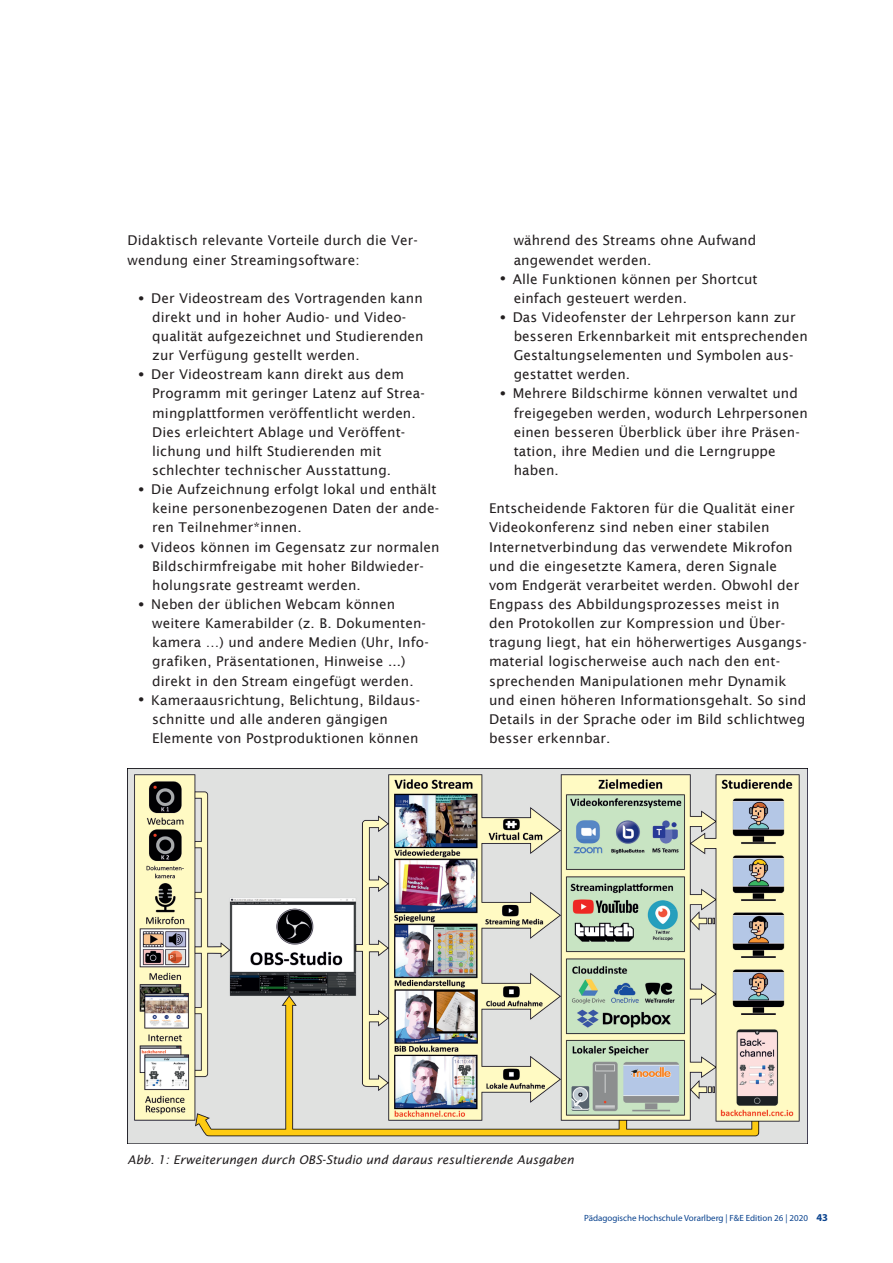
<style>
.page{position:relative;width:893px;height:1263px;background:#fff}
.page>*{position:absolute;margin:0;border:0;box-sizing:border-box;transform-origin:0 0}
.Fließtext{font:13.5px/19.2px "Lucida Sans";letter-spacing:.01em;color:#231f20}
.Bildunterschrift{font:italic 12px "Lucida Sans";color:#231f20}
.t1{font:9px "Myriad Pro";color:#09428e}
.s1{font-size:30px}
.s2{font-weight:700;font-size:10.5px}
</style>
<div class="page">
<img style="left:128px;top:768px;width:680px;height:375px">
<p class="Fließtext" style="left:128px;top:231px;width:292px">Didaktisch relevante Vorteile durch die Ver&shy;wendung einer Streamingsoftware:</p>
<p class="Fließtext" style="left:132px;top:288px;width:292px"><span class="s1">•</span>Der Videostream des Vortragenden kann</p>
<p class="Fließtext" style="left:152px;top:307px;width:255px">direkt und in hoher Audio- und Video-</p>
<p class="Fließtext" style="left:152px;top:327px;width:273px">qualität aufgezeichnet und Studierenden zur Verfügung gestellt werden.</p>
<p class="Fließtext" style="left:132px;top:365px;width:274px"><span class="s1">•</span>Der Videostream kann direkt aus dem</p>
<p class="Fließtext" style="left:152px;top:384px;width:274px">Programm mit geringer Latenz auf Strea&shy;mingplattformen veröffentlicht werden.<br>Dies erleichtert Ablage und Veröffent-</p>
<p class="Fließtext" style="left:152px;top:441px;width:231px">lichung und hilft Studierenden mit</p>
<p class="Fließtext" style="left:152px;top:461px;width:241px">schlechter technischer Ausstattung.</p>
<p class="Fließtext" style="left:132px;top:480px;width:306px"><span class="s1">•</span>Die Aufzeichnung erfolgt lokal und enthält</p>
<p class="Fließtext" style="left:152px;top:499px;width:288px">keine personenbezogenen Daten der ande&shy;ren Teilnehmer*innen.</p>
<p class="Fließtext" style="left:132px;top:537px;width:309px"><span class="s1">•</span>Videos können im Gegensatz zur normalen</p>
<p class="Fließtext" style="left:152px;top:556px;width:273px">Bildschirmfreigabe mit hoher Bildwieder-</p>
<p class="Fließtext" style="left:152px;top:575px;width:210px">holungsrate gestreamt werden.</p>
<p class="Fließtext" style="left:132px;top:594px;width:265px"><span class="s1">•</span>Neben der üblichen Webcam können</p>
<p class="Fließtext" style="left:152px;top:614px;width:275px">weitere Kamerabilder (z. B. Dokumenten-</p>
<p class="Fließtext" style="left:152px;top:633px;width:278px">kamera …) und andere Medien (Uhr, Info&shy;grafiken, Präsentationen, Hinweise ...)</p>
<p class="Fließtext" style="left:152px;top:671px;width:263px">direkt in den Stream eingefügt werden.</p>
<p class="Fließtext" style="left:132px;top:690px;width:290px"><span class="s1">•</span>Kameraausrichtung, Belichtung, Bildaus-</p>
<p class="Fließtext" style="left:152px;top:709px;width:237px">schnitte und alle anderen gängigen</p>
<p class="Fließtext" style="left:152px;top:728px;width:268px">Elemente von Postproduktionen können</p>
<p class="Fließtext" style="left:514px;top:231px;width:244px">während des Streams ohne Aufwand</p>
<p class="Fließtext" style="left:514px;top:250px;width:139px">angewendet werden.</p>
<p class="Fließtext" style="left:493px;top:269px;width:266px"><span class="s1">•</span>Alle Funktionen können per Shortcut</p>
<p class="Fließtext" style="left:514px;top:288px;width:175px">einfach gesteuert werden.</p>
<p class="Fließtext" style="left:493px;top:307px;width:304px"><span class="s1">•</span>Das Videofenster der Lehrperson kann zur</p>
<p class="Fließtext" style="left:514px;top:327px;width:296px">besseren Erkennbarkeit mit entsprechenden<br>Gestaltungselementen und Symbolen aus&shy;gestattet werden.</p>
<p class="Fließtext" style="left:493px;top:384px;width:306px"><span class="s1">•</span>Mehrere Bildschirme können verwaltet und</p>
<p class="Fließtext" style="left:514px;top:403px;width:296px">freigegeben werden, wodurch Lehrpersonen einen besseren Überblick über ihre Präsen&shy;tation, ihre Medien und die Lerngruppe haben.</p>
<p class="Fließtext" style="left:489px;top:499px;width:307px">Entscheidende Faktoren für die Qualität einer<br>Videokonferenz sind neben einer stabilen</p>
<p class="Fließtext" style="left:489px;top:537px;width:319px">Internetverbindung das verwendete Mikrofon und die eingesetzte Kamera, deren Signale vom Endgerät verarbeitet werden. Obwohl der Engpass des Abbildungsprozesses meist in den Protokollen zur Kompression und Über&shy;tragung liegt, hat ein höherwertiges Ausgangs&shy;material logischerweise auch nach den ent&shy;sprechenden Manipulationen mehr Dynamik und einen höheren Informationsgehalt. So sind Details in der Sprache oder im Bild schlichtweg besser erkennbar.</p>
<p class="Bildunterschrift" style="left:128px;top:1153px;width:448px">Abb. 1: Erweiterungen durch OBS-Studio und daraus resultierende Ausgaben</p>
<p class="t1" style="left:584px;top:1213px;width:245px">Pädagogische Hochschule Vorarlberg | F&amp;E Edition 26 | 2020 <span class="s2">43</span></p>
</div>
